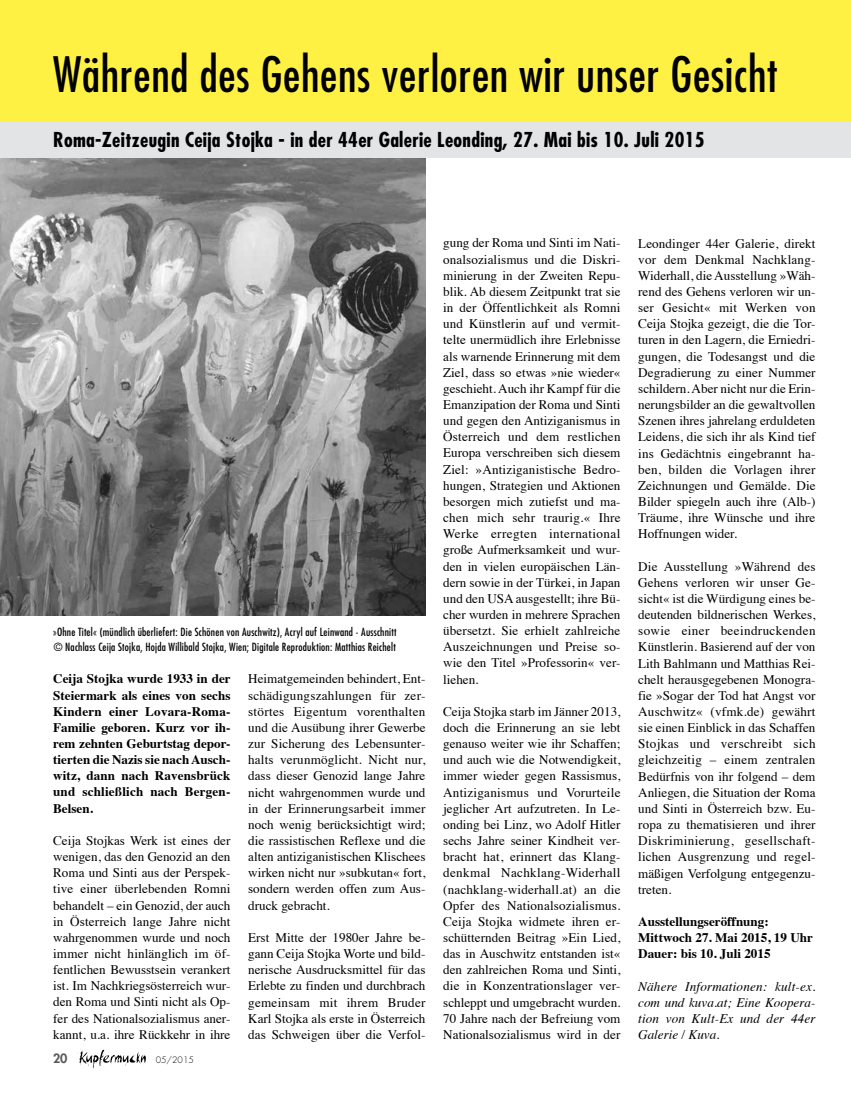
<style>
.page{position:relative;width:851px;height:1099px;background:#fff}
.page>*{position:absolute;margin:0;border:0;box-sizing:border-box;transform-origin:0 0}
.t1{font:condensed 47.5px "Futura";letter-spacing:.015em;color:#000}
.t2{font:700 condensed 20px "Futura";letter-spacing:.015em;color:#000}
.t3{font:13.12px/16.1px "Times";color:#000;text-align:justify}
.t4{font:700 13.12px/16.1px "Times";color:#000;text-align:justify}
.t5{font:italic 13.12px/16.1px "Times";color:#000;text-align:justify}
.t6{font:800 12.5px "Futura";color:#58585a}
.t7{font:condensed 11px/15px "Futura";letter-spacing:.02em;color:#000}
.t8{font:300 8.75px "Futura";color:#000}
</style>
<div class="page">
<svg style="left:77px;top:1049px;width:69px;height:19px"></svg>
<img style="left:0;top:158px;width:425px;height:457px">
<div style="left:0;top:0;width:850px;height:131px;background:#fff044"></div>
<div style="left:0;top:122px;width:850px;height:36px;background:#e3e4e5"></div>
<h1 class="t1" style="left:53px;top:52px;width:726px">Während des Gehens verloren wir unser Gesicht</h1>
<h2 class="t2" style="left:53px;top:131px;width:653px">Roma-Zeitzeugin Ceija Stojka - in der 44er Galerie Leonding, 27. Mai bis 10. Juli 2015</h2>
<p class="t7" style="left:53px;top:625px;width:345px">»Ohne Titel« (mündlich überliefert: Die Schönen von Auschwitz), Acryl auf Leinwand - Ausschnitt © Nachlass Ceija Stojka, Hojda Willibald Stojka, Wien; Digitale Reproduktion: Matthias Reichelt</p>
<p class="t4" style="left:53px;top:672px;width:179px">Ceija Stojka wurde 1933 in der Steiermark als eines von sechs Kindern einer Lovara-Roma-Familie geboren. Kurz vor ih&shy;rem zehnten Geburtstag depor&shy;tierten die Nazis sie nach Ausch&shy;witz, dann nach Ravensbrück und schließlich nach Bergen-Belsen.</p>
<p class="t3" style="left:53px;top:833px;width:179px">Ceija Stojkas Werk ist eines der wenigen, das den Genozid an den Roma und Sinti aus der Perspek&shy;tive einer überlebenden Romni behandelt – ein Genozid, der auch in Österreich lange Jahre nicht wahrgenommen wurde und noch immer nicht hinlänglich im öf&shy;fentlichen Bewusstsein verankert ist. Im Nachkriegsösterreich wur&shy;den Roma und Sinti nicht als Op&shy;fer des Nationalsozialismus aner&shy;kannt, u.a. ihre Rückkehr in ihre</p>
<p class="t6" style="left:53px;top:1051px;width:16px">20</p>
<p class="t8" style="left:156px;top:1055px;width:40px">05/2015</p>
<p class="t3" style="left:248px;top:672px;width:179px">Heimatgemeinden behindert, Ent&shy;schädigungszahlungen für zer&shy;störtes Eigentum vorenthalten und die Ausübung ihrer Gewerbe zur Sicherung des Lebensunter&shy;halts verunmöglicht. Nicht nur, dass dieser Genozid lange Jahre nicht wahrgenommen wurde und in der Erinnerungsarbeit immer noch wenig berücksichtigt wird; die rassistischen Reflexe und die alten antiziganistischen Klischees wirken nicht nur »subkutan« fort, sondern werden offen zum Aus&shy;druck gebracht.</p>
<p class="t3" style="left:248px;top:930px;width:179px">Erst Mitte der 1980er Jahre be&shy;gann Ceija Stojka Worte und bild&shy;nerische Ausdrucksmittel für das Erlebte zu finden und durchbrach gemeinsam mit ihrem Bruder Karl Stojka als erste in Österreich das Schweigen über die Verfol-</p>
<p class="t3" style="left:443px;top:236px;width:179px">gung der Roma und Sinti im Nati&shy;onalsozialismus und die Diskri&shy;minierung in der Zweiten Repu&shy;blik. Ab diesem Zeitpunkt trat sie in der Öffentlichkeit als Romni und Künstlerin auf und vermit&shy;telte unermüdlich ihre Erlebnisse als warnende Erinnerung mit dem Ziel, dass so etwas »nie wieder« geschieht. Auch ihr Kampf für die Emanzipation der Roma und Sinti und gegen den Antiziganismus in Österreich und dem restlichen Europa verschreiben sich diesem Ziel: »Antiziganistische Bedro&shy;hungen, Strategien und Aktionen besorgen mich zutiefst und ma&shy;chen mich sehr traurig.« Ihre Werke erregten international große Aufmerksamkeit und wur&shy;den in vielen europäischen Län&shy;dern sowie in der Türkei, in Japan und den USA ausgestellt; ihre Bü&shy;cher wurden in mehrere Sprachen übersetzt. Sie erhielt zahlreiche Auszeichnungen und Preise so&shy;wie den Titel »Professorin« ver&shy;liehen.</p>
<p class="t3" style="left:443px;top:704px;width:179px">Ceija Stojka starb im Jänner 2013, doch die Erinnerung an sie lebt genauso weiter wie ihr Schaffen; und auch wie die Notwendigkeit, immer wieder gegen Rassismus, Antiziganismus und Vorurteile jeglicher Art aufzutreten. In Le&shy;onding bei Linz, wo Adolf Hitler sechs Jahre seiner Kindheit ver&shy;bracht hat, erinnert das Klang&shy;denkmal Nachklang-Widerhall (nachklang-widerhall.at) an die Opfer des Nationalsozialismus.<br>Ceija Stojka widmete ihren er&shy;schütternden Beitrag »Ein Lied, das in Auschwitz entstanden ist« den zahlreichen Roma und Sinti, die in Konzentrationslager ver&shy;schleppt und umgebracht wurden.<br>70 Jahre nach der Befreiung vom Nationalsozialismus wird in der</p>
<p class="t3" style="left:638px;top:236px;width:179px">Leondinger 44er Galerie, direkt vor dem Denkmal Nachklang-Widerhall, die Ausstellung »Wäh&shy;rend des Gehens verloren wir un&shy;ser Gesicht« mit Werken von Ceija Stojka gezeigt, die die Tor&shy;turen in den Lagern, die Erniedri&shy;gungen, die Todesangst und die Degradierung zu einer Nummer schildern. Aber nicht nur die Erin&shy;nerungsbilder an die gewaltvollen Szenen ihres jahrelang erduldeten Leidens, die sich ihr als Kind tief ins Gedächtnis eingebrannt ha&shy;ben, bilden die Vorlagen ihrer Zeichnungen und Gemälde. Die Bilder spiegeln auch ihre (Alb-)<br>Träume, ihre Wünsche und ihre Hoffnungen wider.</p>
<p class="t3" style="left:638px;top:559px;width:179px">Die Ausstellung »Während des Gehens verloren wir unser Ge&shy;sicht« ist die Würdigung eines be&shy;deutenden bildnerischen Werkes, sowie einer beeindruckenden Künstlerin. Basierend auf der von Lith Bahlmann und Matthias Rei&shy;chelt herausgegebenen Monogra&shy;fie »Sogar der Tod hat Angst vor Auschwitz« (vfmk.de) gewährt sie einen Einblick in das Schaffen Stojkas und verschreibt sich gleichzeitig – einem zentralen Bedürfnis von ihr folgend – dem Anliegen, die Situation der Roma und Sinti in Österreich bzw. Eu&shy;ropa zu thematisieren und ihrer Diskriminierung, gesellschaft&shy;lichen Ausgrenzung und regel&shy;mäßigen Verfolgung entgegenzu&shy;treten.</p>
<p class="t4" style="left:638px;top:914px;width:176px;text-align:left">Ausstellungseröffnung:<br>Mittwoch 27. Mai 2015, 19 Uhr<br>Dauer: bis 10. Juli 2015</p>
<p class="t5" style="left:638px;top:979px;width:179px">Nähere Informationen: kult-ex. com und kuva.at; Eine Koopera&shy;tion von Kult-Ex und der 44er Galerie / Kuva.</p>
</div>
